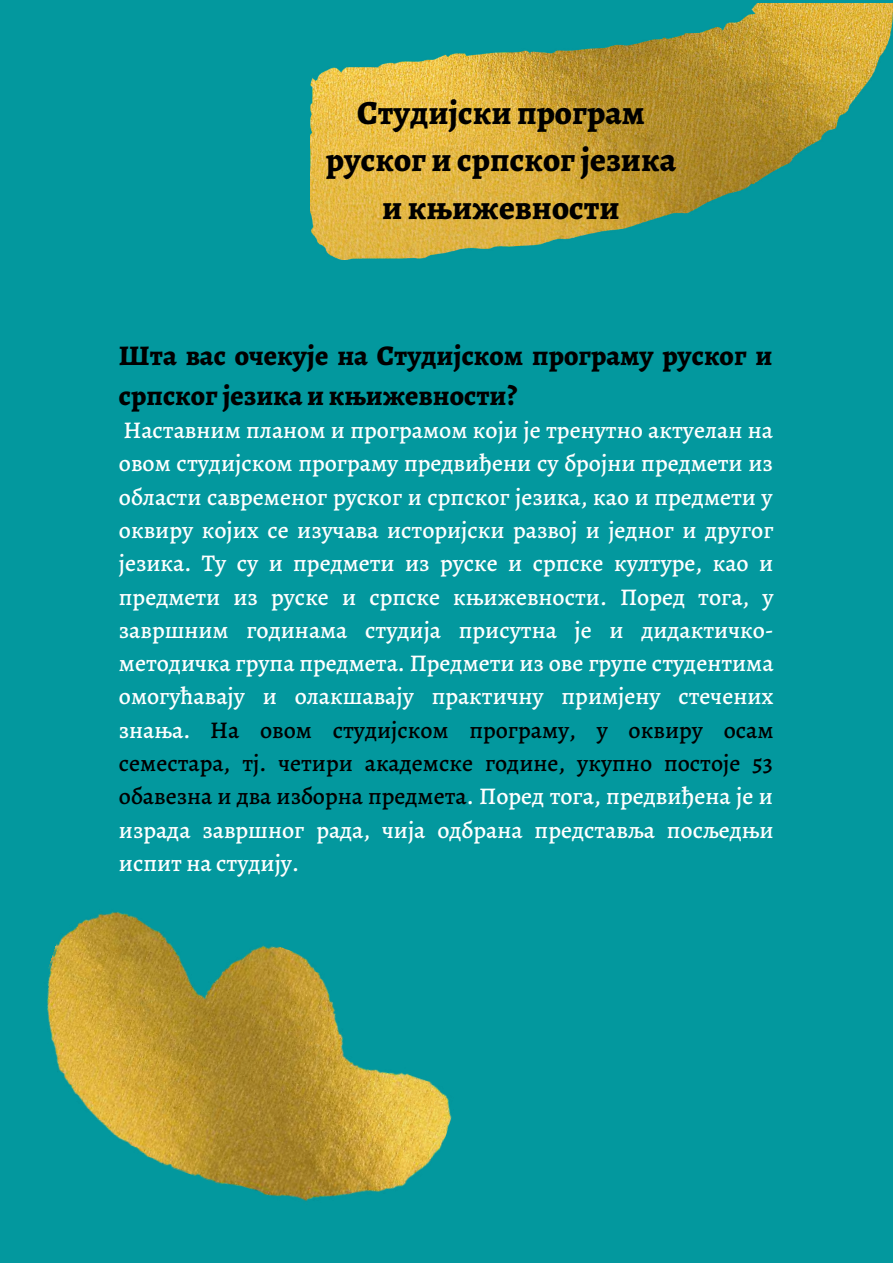
<style>
.page{position:relative;width:893px;height:1264px;background:#fff}
.page>*{position:absolute;margin:0;border:0;box-sizing:border-box;transform-origin:0 0}
.t1{font:800 33.9px/47.2px "Alegreya";color:#000;text-align:center}
.t2{font:800 28.5px/39.6px "Alegreya";color:#000}
.t3{font:500 24px/33.3px "Alegreya";color:#fff;text-align:justify}
.s1{color:#000}
</style>
<div class="page">
<div style="left:0;top:0;width:892px;height:1262px;background:#03989e"></div>
<img style="left:310px;top:3px;width:582px;height:256px">
<img style="left:47px;top:912px;width:405px;height:289px">
<h1 class="t1" style="left:326px;top:89px;width:351px">Студијски програм руског и српског језика и књижевности</h1>
<p class="t2" style="left:119px;top:336px;width:655px">Шта вас очекује на Студијском програму руског и српског језика и књижевности?</p>
<p class="t3" style="left:119px;top:413px;width:656px">Наставним планом и програмом који је тренутно актуелан на овом студијском програму предвиђени су бројни предмети из области савременог руског и српског језика, као и предмети у оквиру којих се изучава историјски развој и једног и другог језика. Ту су и предмети из руске и српске културе, као и предмети из руске и српске књижевности. Поред тога, у завршним годинама студија присутна је и дидактичко&shy;методичка група предмета. Предмети из ове групе студентима омогућавају и олакшавају практичну примјену стечених знања. <span class="s1">На овом студијском програму, у оквиру осам семестара, тј. четири академске године, укупно постоје 53 обавезна и два изборна предмета</span>. Поред тога, предвиђена је и израда завршног рада, чија одбрана представља посљедњи испит на студију.</p>
</div>
